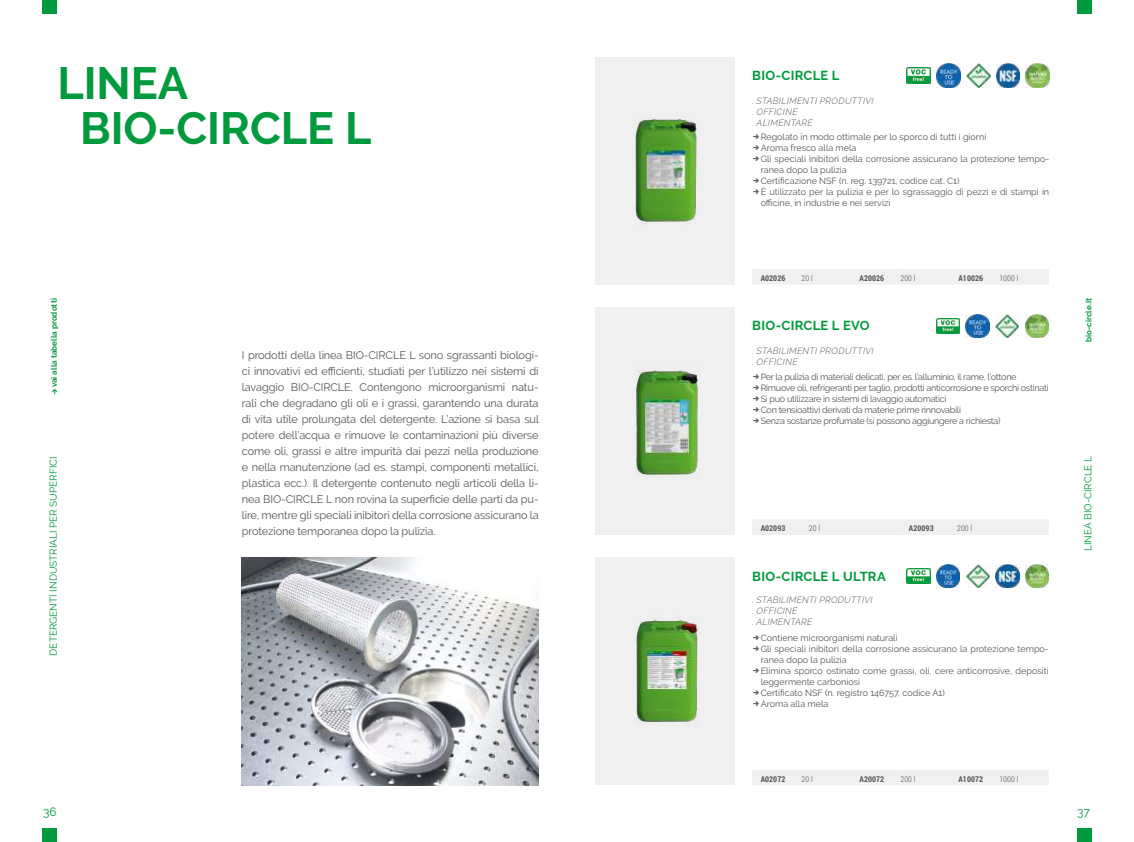
<style>
.page{position:relative;width:1134px;height:842px;background:#fff}
.page>*{position:absolute;margin:0;border:0;box-sizing:border-box;transform-origin:0 0}
.t1{font:700 45px/45px "Raleway";color:#009a3e}
.t2{font:700 13px "Raleway";letter-spacing:.02em;color:#009a3e}
.t3{font:12px "Raleway";color:#009a3e}
.t4{font:11px/16px "Raleway";letter-spacing:-.01em;color:#53565a;text-align:justify}
.t5{font:10px "Raleway";color:#009a3e}
.t6{font:9px/11px "Raleway";color:#53565a}
.t7{font:9px/11px "Raleway";letter-spacing:-.03em;color:#53565a}
.t8{font:italic 300 9px/11px "Raleway";letter-spacing:.03em;color:#53565a}
.t9{font:700 8px "Roboto Condensed";letter-spacing:.01em;color:#53565a}
.t10{font:700 8px "Raleway";color:#009a3e}
.t11{font:300 8px "Roboto Condensed";letter-spacing:.01em;color:#53565a}
</style>
<div class="page">
<div style="left:1077px;top:0;width:14px;height:14px;background:#009a3e"></div>
<div style="left:1077px;top:828px;width:14px;height:14px;background:#009a3e"></div>
<div style="left:43px;top:0;width:14px;height:14px;background:#009a3e"></div>
<div style="left:43px;top:828px;width:14px;height:14px;background:#009a3e"></div>
<img style="left:242px;top:557px;width:297px;height:228px">
<img style="left:1026px;top:64px;width:23px;height:23px">
<img style="left:937px;top:64px;width:23px;height:23px">
<img style="left:966px;top:314px;width:23px;height:24px">
<img style="left:936px;top:564px;width:24px;height:24px">
<div style="left:595px;top:57px;width:140px;height:228px;background:#f0f0f0"></div>
<div style="left:595px;top:557px;width:140px;height:228px;background:#f0f0f0"></div>
<div style="left:595px;top:307px;width:140px;height:228px;background:#f0f0f0"></div>
<img style="left:635px;top:370px;width:65px;height:105px">
<img style="left:635px;top:115px;width:64px;height:111px">
<img style="left:635px;top:617px;width:64px;height:108px">
<img style="left:995px;top:314px;width:24px;height:24px">
<div style="left:752px;top:269px;width:297px;height:15px;background:#f0f0f0"></div>
<div style="left:752px;top:770px;width:297px;height:15px;background:#f0f0f0"></div>
<div style="left:752px;top:520px;width:297px;height:15px;background:#f0f0f0"></div>
<img style="left:996px;top:64px;width:24px;height:23px">
<img style="left:995px;top:564px;width:24px;height:24px">
<img style="left:1025px;top:564px;width:23px;height:24px">
<img style="left:1025px;top:314px;width:24px;height:24px">
<img style="left:967px;top:64px;width:23px;height:23px">
<img style="left:966px;top:564px;width:23px;height:24px">
<img style="left:907px;top:68px;width:23px;height:15px">
<img style="left:907px;top:568px;width:23px;height:16px">
<img style="left:936px;top:318px;width:24px;height:16px">
<h1 class="t1" style="left:80px;top:61px;width:293px;text-indent:-23px">LINEA<br>BIO-CIRCLE L</h1>
<p class="t2" style="left:752px;top:68px;width:89px">BIO-CIRCLE L</p>
<p class="t8" style="left:752px;top:95px;width:123px">. STABILIMENTI PRODUTTIVI . OFFICINE<br>. ALIMENTARE</p>
<p class="t6" style="left:761px;top:132px;width:290px">Regolato in modo ottimale per lo sporco di tutti i giorni<br>Aroma fresco alla mela<br>Gli speciali inibitori della corrosione assicurano la protezione tempo&shy;ranea dopo la pulizia<br>Certificazione NSF (n. reg. 139721, codice cat. C1)<br>È utilizzato per la pulizia e per lo sgrassaggio di pezzi e di stampi in officine, in industrie e nei servizi</p>
<p class="t9" style="left:761px;top:273px;width:26px">A02026</p>
<p class="t11" style="left:802px;top:273px;width:13px">20 l</p>
<p class="t9" style="left:859px;top:273px;width:26px">A20026</p>
<p class="t11" style="left:900px;top:273px;width:17px">200 l</p>
<p class="t9" style="left:958px;top:273px;width:26px">A10026</p>
<p class="t11" style="left:999px;top:273px;width:20px">1000 l</p>
<p class="t10" style="left:1084px;top:342px;width:45px;rotate:-90deg">bio-circle.it</p>
<p class="t10" style="left:49px;top:387px;width:91px;rotate:-90deg">vai alla tabella prodotti</p>
<p class="t2" style="left:752px;top:318px;width:119px">BIO-CIRCLE L EVO</p>
<p class="t8" style="left:752px;top:345px;width:123px">. STABILIMENTI PRODUTTIVI . OFFICINE</p>
<p class="t4" style="left:242px;top:347px;width:299px">I prodotti della linea BIO-CIRCLE L sono sgrassanti biologi&shy;ci innovativi ed efficienti, studiati per l’utilizzo nei sistemi di lavaggio BIO-CIRCLE. Contengono microorganismi natu&shy;rali che degradano gli oli e i grassi, garantendo una durata di vita utile prolungata del detergente. L’azione si basa sul potere dell’acqua e rimuove le contaminazioni più diverse come oli, grassi e altre impurità dai pezzi nella produzione e nella manutenzione (ad es. stampi, componenti metallici, plastica ecc.). Il detergente contenuto negli articoli della li&shy;nea BIO-CIRCLE L non rovina la superficie delle parti da pu&shy;lire, mentre gli speciali inibitori della corrosione assicurano la protezione temporanea dopo la pulizia.</p>
<p class="t7" style="left:761px;top:371px;width:290px">Per la pulizia di materiali delicati, per es. l’alluminio, il rame, l’ottone Rimuove oli, refrigeranti per taglio, prodotti anticorrosione e sporchi ostinati Si può utilizzare in sistemi di lavaggio automatici<br>Con tensioattivi derivati da materie prime rinnovabili<br>Senza sostanze profumate (si possono aggiungere a richiesta)</p>
<p class="t5" style="left:47px;top:656px;width:201px;rotate:-90deg">DETERGENTI INDUSTRIALI PER SUPERFICI</p>
<p class="t5" style="left:1082px;top:551px;width:97px;rotate:-90deg">LINEA BIO-CIRCLE L</p>
<p class="t9" style="left:761px;top:523px;width:26px">A02093</p>
<p class="t11" style="left:809px;top:523px;width:13px">20 l</p>
<p class="t9" style="left:909px;top:523px;width:26px">A20093</p>
<p class="t11" style="left:957px;top:523px;width:17px">200 l</p>
<p class="t2" style="left:752px;top:569px;width:135px">BIO-CIRCLE L ULTRA</p>
<p class="t8" style="left:752px;top:595px;width:122px">. STABILIMENTI PRODUTTIVI . OFFICINE<br>. ALIMENTARE</p>
<p class="t6" style="left:761px;top:632px;width:290px">Contiene microorganismi naturali<br>Gli speciali inibitori della corrosione assicurano la protezione tempo&shy;ranea dopo la pulizia<br>Elimina sporco ostinato come grassi, oli, cere anticorrosive, depositi leggermente carboniosi<br>Certificato NSF (n. registro 146757, codice A1)<br>Aroma alla mela</p>
<p class="t9" style="left:761px;top:773px;width:26px">A02072</p>
<p class="t11" style="left:802px;top:773px;width:13px">20 l</p>
<p class="t9" style="left:859px;top:773px;width:26px">A20072</p>
<p class="t11" style="left:900px;top:773px;width:17px">200 l</p>
<p class="t9" style="left:958px;top:773px;width:26px">A10072</p>
<p class="t11" style="left:999px;top:773px;width:20px">1000 l</p>
<p class="t3" style="left:43px;top:804px;width:15px">36</p>
<p class="t3" style="left:1077px;top:804px;width:14px">37</p>
</div>
